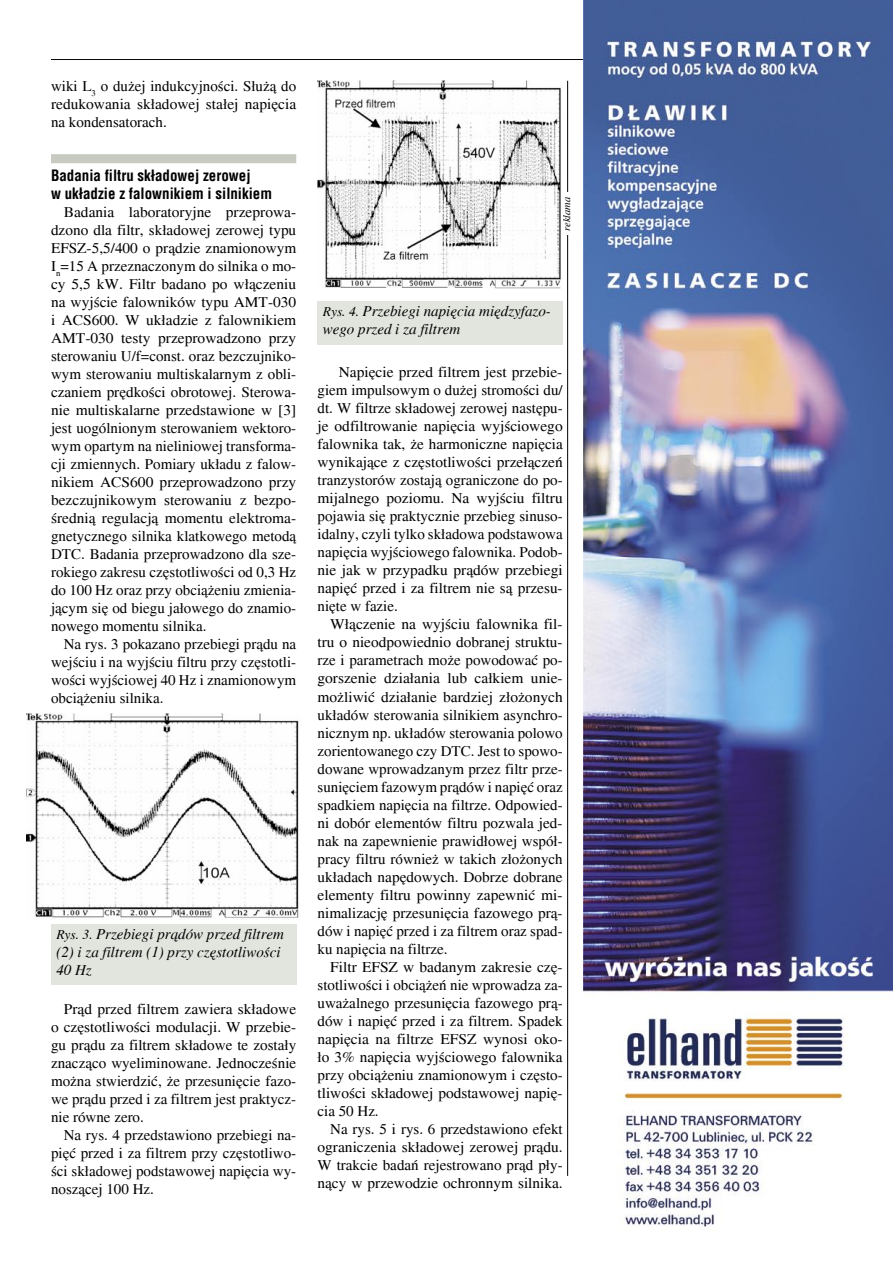
<style>
.page{position:relative;width:893px;height:1263px;background:#fff}
.page>*{position:absolute;margin:0;border:0;box-sizing:border-box;transform-origin:0 0}
.tekst_główny{font:15px/18px "Times";color:#000;text-align:justify}
.podpisy_pod_rysunki_fotografie{font:italic 15px/18px "Times";color:#000}
.podtytuł_01{font:700 15px/18px "Switzerland Condensed";color:#000}
.PODPIS_pod_zdjęcie{font:italic 10.5px "Times";color:#000}
.s1{font-size:13.5px}
</style>
<div class="page">
<hr style="left:51px;top:59px;width:616px;height:1px;background:#000">
<hr style="left:567px;top:81px;width:1px;height:1095px;background:#000">
<div style="left:563px;top:193px;width:9px;height:42px;background:#fff"></div>
<div style="left:51px;top:154px;width:245px;height:9px;background:#c6cac1"></div>
<img style="left:27px;top:713px;width:272px;height:207px">
<div style="left:51px;top:924px;width:245px;height:60px;background:#e2e4de"></div>
<img style="left:317px;top:81px;width:244px;height:208px">
<div style="left:317px;top:301px;width:246px;height:43px;background:#e2e4de"></div>
<img style="left:584px;top:0;width:309px;height:1227px">
<p class="tekst_główny" style="left:51px;top:77px;width:247px">wiki L<sub>3</sub> o dużej indukcyjności. Służą do redukowania składowej stałej napięcia na kondensatorach.</p>
<p class="podtytuł_01" style="left:51px;top:167px;width:223px">Badania filtru składowej zerowej<br>w układzie z falownikiem i silnikiem</p>
<p class="tekst_główny" style="left:51px;top:203px;width:247px;text-indent:13px">Badania laboratoryjne przeprowa&shy;dzono dla filtr, składowej zerowej typu EFSZ-5,5/400 o prądzie znamionowym I<sub>n</sub>=15 A przeznaczonym do silnika o mo&shy;cy 5,5 kW. Filtr badano po włączeniu na wyjście falowników typu AMT-030 i ACS600. W układzie z falownikiem AMT-030 testy przeprowadzono przy sterowaniu U/f=const. oraz bezczujniko&shy;wym sterowaniu multiskalarnym z obli&shy;czaniem prędkości obrotowej. Sterowa&shy;nie multiskalarne przedstawione w [3] jest uogólnionym sterowaniem wektoro&shy;wym opartym na nieliniowej transforma&shy;cji zmiennych. Pomiary układu z falow&shy;nikiem ACS600 przeprowadzono przy bezczujnikowym sterowaniu z bezpo&shy;średnią regulacją momentu elektroma&shy;gnetycznego silnika klatkowego metodą DTC. Badania przeprowadzono dla sze&shy;rokiego zakresu częstotliwości od 0,3 Hz do 100 Hz oraz przy obciążeniu zmienia&shy;jącym się od biegu jałowego do znamio&shy;nowego momentu silnika.</p>
<p class="tekst_główny" style="left:51px;top:635px;width:247px;text-indent:13px">Na rys. 3 pokazano przebiegi prądu na wejściu i na wyjściu filtru przy częstotli&shy;wości wyjściowej 40 Hz i znamionowym obciążeniu silnika.</p>
<p class="podpisy_pod_rysunki_fotografie" style="left:56px;top:925px;width:229px"><span class="s1">Rys. 3.</span> Przebiegi prądów przed filtrem (2) i za filtrem (1) przy częstotliwości<br>40 Hz</p>
<p class="tekst_główny" style="left:51px;top:1000px;width:247px;text-indent:13px">Prąd przed filtrem zawiera składowe o częstotliwości modulacji. W przebie&shy;gu prądu za filtrem składowe te zostały znacząco wyeliminowane. Jednocześnie można stwierdzić, że przesunięcie fazo&shy;we prądu przed i za filtrem jest praktycz&shy;nie równe zero.</p>
<p class="tekst_główny" style="left:51px;top:1126px;width:247px;text-indent:13px">Na rys. 4 przedstawiono przebiegi na&shy;pięć przed i za filtrem przy częstotliwo&shy;ści składowej podstawowej napięcia wy&shy;noszącej 100 Hz.</p>
<p class="PODPIS_pod_zdjęcie" style="left:561px;top:231px;width:36px;rotate:-90deg">reklama</p>
<p class="podpisy_pod_rysunki_fotografie" style="left:323px;top:302px;width:230px"><span class="s1">Rys. 4.</span> Przebiegi napięcia międzyfazo&shy;wego przed i za filtrem</p>
<p class="tekst_główny" style="left:317px;top:364px;width:247px;text-indent:21px">Napięcie przed filtrem jest przebie&shy;giem impulsowym o dużej stromości du/ dt. W filtrze składowej zerowej następu&shy;je odfiltrowanie napięcia wyjściowego falownika tak, że harmoniczne napięcia wynikające z częstotliwości przełączeń tranzystorów zostają ograniczone do po&shy;mijalnego poziomu. Na wyjściu filtru pojawia się praktycznie przebieg sinuso&shy;idalny, czyli tylko składowa podstawowa napięcia wyjściowego falownika. Podob&shy;nie jak w przypadku prądów przebiegi napięć przed i za filtrem nie są przesu&shy;nięte w fazie.</p>
<p class="tekst_główny" style="left:317px;top:616px;width:247px;text-indent:13px">Włączenie na wyjściu falownika fil&shy;tru o nieodpowiednio dobranej struktu&shy;rze i parametrach może powodować po&shy;gorszenie działania lub całkiem unie&shy;możliwić działanie bardziej złożonych układów sterowania silnikiem asynchro&shy;nicznym np. układów sterowania polowo zorientowanego czy DTC. Jest to spowo&shy;dowane wprowadzanym przez filtr prze&shy;sunięciem fazowym prądów i napięć oraz spadkiem napięcia na filtrze. Odpowied&shy;ni dobór elementów filtru pozwala jed&shy;nak na zapewnienie prawidłowej współ&shy;pracy filtru również w takich złożonych układach napędowych. Dobrze dobrane elementy filtru powinny zapewnić mi&shy;nimalizację przesunięcia fazowego prą&shy;dów i napięć przed i za filtrem oraz spad&shy;ku napięcia na filtrze.</p>
<p class="tekst_główny" style="left:317px;top:958px;width:247px;text-indent:13px">Filtr EFSZ w badanym zakresie czę&shy;stotliwości i obciążeń nie wprowadza za&shy;uważalnego przesunięcia fazowego prą&shy;dów i napięć przed i za filtrem. Spadek napięcia na filtrze EFSZ wynosi oko&shy;ło 3% napięcia wyjściowego falownika przy obciążeniu znamionowym i często&shy;tliwości składowej podstawowej napię&shy;cia 50 Hz.</p>
<p class="tekst_główny" style="left:317px;top:1120px;width:247px;text-indent:13px">Na rys. 5 i rys. 6 przedstawiono efekt ograniczenia składowej zerowej prądu.<br>W trakcie badań rejestrowano prąd pły&shy;nący w przewodzie ochronnym silnika.</p>
</div>
